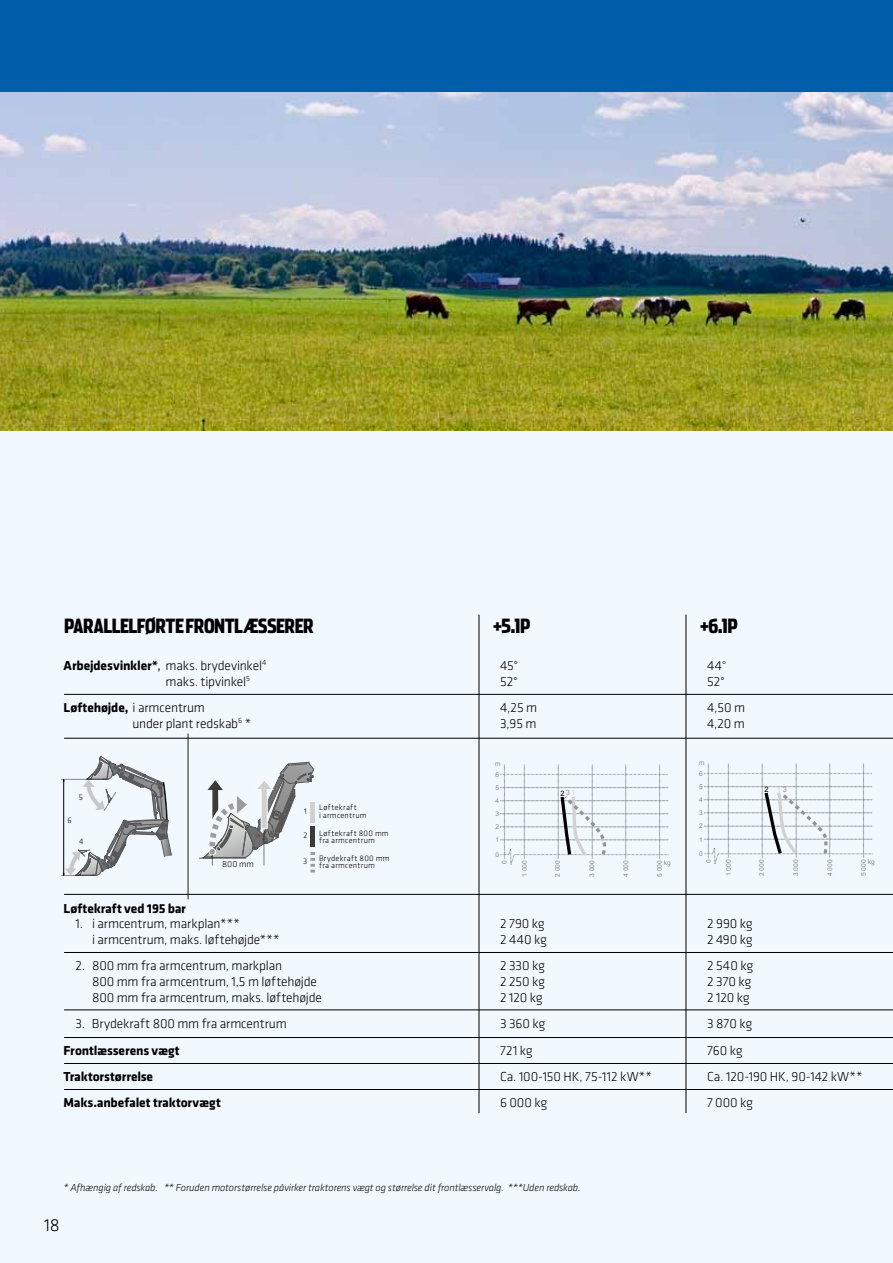
<style>
.page{position:relative;width:893px;height:1263px;background:#fff}
.page>*{position:absolute;margin:0;border:0;box-sizing:border-box;transform-origin:0 0}
.t1{font:900 19.5px "Stainless Comp";letter-spacing:-.025em;color:#000}
.t2{font:300 18px "Klavika";color:#000}
.t3{font:300 13.5px "Klavika";letter-spacing:-.01em;color:#000}
.t4{font:700 13.5px "Klavika";letter-spacing:-.01em;color:#000}
.t5{font:italic 300 10.5px "Klavika";letter-spacing:-.01em;color:#000}
.t6{font:300 9px "Klavika";color:#000}
.t7{font:300 8.25px/7.5px "Klavika";letter-spacing:.035em;color:#000}
.t8{font:7.5px "Arial";color:#000}
.t9{font:6.6px/13.2px "Arial";color:#87888a}
.t10{font:6.45px "Arial";color:#87888a}
.s1{font-weight:400}
.s2{font-weight:300}
.s3{color:#929395}
.s4{color:#d0d1d2}
</style>
<div class="page">
<div style="left:0;top:74px;width:893px;height:1189px;background:#f2f9fe"></div>
<div style="left:0;top:0;width:893px;height:92px;background:#005eaa"></div>
<img style="left:0;top:92px;width:893px;height:338px">
<hr style="left:479px;top:615px;width:1px;height:498px;background:#000">
<hr style="left:686px;top:615px;width:1px;height:498px;background:#000">
<hr style="left:64px;top:738px;width:829px;height:1px;background:#000">
<hr style="left:64px;top:894px;width:829px;height:1px;background:#000">
<hr style="left:64px;top:694px;width:829px;height:1px;background:#000">
<hr style="left:64px;top:952px;width:829px;height:1px;background:#000">
<hr style="left:64px;top:1010px;width:829px;height:1px;background:#000">
<hr style="left:64px;top:1037px;width:829px;height:1px;background:#000">
<hr style="left:64px;top:1063px;width:829px;height:1px;background:#000">
<hr style="left:64px;top:1089px;width:829px;height:1px;background:#000">
<svg style="left:704px;top:763px;width:169px;height:101px"></svg>
<svg style="left:500px;top:764px;width:169px;height:101px"></svg>
<hr style="left:199px;top:858px;width:47px;height:1px;background:#565655">
<svg style="left:202px;top:761px;width:113px;height:111px"></svg>
<svg style="left:61px;top:756px;width:111px;height:120px"></svg>
<hr style="left:188px;top:733px;width:1px;height:166px;background:#fff">
<div style="left:310px;top:826px;width:5px;height:21px;background:#3a3a39"></div>
<div style="left:310px;top:802px;width:5px;height:20px;background:#cfd0d0"></div>
<h1 class="t1" style="left:64px;top:613px;width:251px">PARALLELFØRTE FRONTLÆSSERER</h1>
<h1 class="t1" style="left:493px;top:613px;width:33px">+5.1P</h1>
<h1 class="t1" style="left:700px;top:613px;width:33px">+6.1P</h1>
<p class="t4" style="left:64px;top:656px;width:204px">Arbejdesvinkler*<span class="s1">,</span> <span class="s2">maks. brydevinkel</span><sup>4</sup></p>
<p class="t3" style="left:500px;top:657px;width:20px">45°</p>
<p class="t3" style="left:707px;top:657px;width:21px">44°</p>
<p class="t3" style="left:166px;top:673px;width:86px">maks. tipvinkel<sup>5</sup></p>
<p class="t3" style="left:500px;top:673px;width:19px">52°</p>
<p class="t3" style="left:707px;top:673px;width:19px">52°</p>
<p class="t4" style="left:64px;top:698px;width:143px">Løftehøjde, <span class="s2">i armcentrum</span></p>
<p class="t3" style="left:500px;top:699px;width:39px">4,25 m</p>
<p class="t3" style="left:707px;top:699px;width:39px">4,50 m</p>
<p class="t3" style="left:133px;top:715px;width:120px">under plant redskab<sup>6</sup> *</p>
<p class="t3" style="left:500px;top:715px;width:38px">3,95 m</p>
<p class="t3" style="left:707px;top:715px;width:39px">4,20 m</p>
<p class="t7" style="left:67px;top:817px;width:6px">6</p>
<p class="t7" style="left:79px;top:793px;width:6px">5</p>
<p class="t7" style="left:79px;top:837px;width:6px">4</p>
<p class="t6" style="left:222px;top:858px;width:33px">800 mm</p>
<p class="t7" style="left:304px;top:808px;width:4px">1</p>
<p class="t7" style="left:303px;top:832px;width:6px">2</p>
<p class="t7" style="left:303px;top:858px;width:6px">3</p>
<p class="t7" style="left:319px;top:804px;width:49px">Løftekraft<br>i armcentrum</p>
<p class="t7" style="left:319px;top:829px;width:71px">Løftekraft 800 mm fra armcentrum</p>
<p class="t7" style="left:319px;top:854px;width:72px">Brydekraft 800 mm fra armcentrum</p>
<p class="t9" style="left:495px;top:757px;width:7px">m</p>
<p class="t9" style="left:699px;top:756px;width:7px">m</p>
<p class="t9" style="left:495px;top:768px;width:5px">6</p>
<p class="t9" style="left:495px;top:807px;width:5px">3</p>
<p class="t9" style="left:495px;top:781px;width:5px">5</p>
<p class="t9" style="left:495px;top:820px;width:5px">2<br>1</p>
<p class="t9" style="left:495px;top:848px;width:5px">0</p>
<p class="t9" style="left:495px;top:794px;width:5px">4</p>
<p class="t8" style="left:560px;top:788px;width:17px">2<span class="s3">3</span><span class="s4">1</span></p>
<p class="t9" style="left:699px;top:767px;width:5px">6</p>
<p class="t9" style="left:699px;top:806px;width:5px">3</p>
<p class="t9" style="left:699px;top:780px;width:5px">5</p>
<p class="t9" style="left:699px;top:819px;width:5px">2<br>1</p>
<p class="t9" style="left:699px;top:847px;width:5px">0</p>
<p class="t9" style="left:699px;top:793px;width:5px">4</p>
<p class="t8" style="left:765px;top:784px;width:24px">2 <span class="s4">1</span><span class="s3">3</span></p>
<p class="t9" style="left:664px;top:856px;width:8px">kg</p>
<p class="t10" style="left:500px;top:864px;width:5px;rotate:-90deg">0</p>
<p class="t10" style="left:588px;top:877px;width:18px;rotate:-90deg">3 000</p>
<p class="t10" style="left:622px;top:877px;width:18px;rotate:-90deg">4 000</p>
<p class="t10" style="left:655px;top:877px;width:18px;rotate:-90deg">5 000</p>
<p class="t10" style="left:520px;top:877px;width:18px;rotate:-90deg">1 000</p>
<p class="t10" style="left:553px;top:877px;width:18px;rotate:-90deg">2 000</p>
<p class="t9" style="left:868px;top:855px;width:8px">kg</p>
<p class="t10" style="left:704px;top:863px;width:5px;rotate:-90deg">0</p>
<p class="t10" style="left:792px;top:876px;width:18px;rotate:-90deg">3 000</p>
<p class="t10" style="left:826px;top:876px;width:18px;rotate:-90deg">4 000</p>
<p class="t10" style="left:859px;top:876px;width:18px;rotate:-90deg">5 000</p>
<p class="t10" style="left:724px;top:876px;width:18px;rotate:-90deg">1 000</p>
<p class="t10" style="left:757px;top:876px;width:18px;rotate:-90deg">2 000</p>
<p class="t4" style="left:64px;top:898px;width:124px">Løftekraft ved 195 bar</p>
<p class="t3" style="left:76px;top:916px;width:166px">1. i armcentrum, markplan***</p>
<p class="t3" style="left:500px;top:916px;width:46px">2 790 kg</p>
<p class="t3" style="left:707px;top:916px;width:47px">2 990 kg</p>
<p class="t3" style="left:92px;top:931px;width:189px">i armcentrum, maks. løftehøjde***</p>
<p class="t3" style="left:500px;top:931px;width:49px">2 440 kg</p>
<p class="t3" style="left:707px;top:931px;width:47px">2 490 kg</p>
<p class="t3" style="left:76px;top:958px;width:208px">2. 800 mm fra armcentrum, markplan</p>
<p class="t3" style="left:500px;top:958px;width:46px">2 330 kg</p>
<p class="t3" style="left:707px;top:958px;width:48px">2 540 kg</p>
<p class="t3" style="left:92px;top:973px;width:226px">800 mm fra armcentrum, 1,5 m løftehøjde</p>
<p class="t3" style="left:500px;top:973px;width:47px">2 250 kg</p>
<p class="t3" style="left:707px;top:973px;width:46px">2 370 kg</p>
<p class="t3" style="left:92px;top:989px;width:231px">800 mm fra armcentrum, maks. løftehøjde</p>
<p class="t3" style="left:500px;top:989px;width:44px">2 120 kg</p>
<p class="t3" style="left:707px;top:989px;width:44px">2 120 kg</p>
<p class="t3" style="left:75px;top:1016px;width:213px">3. Brydekraft 800 mm fra armcentrum</p>
<p class="t3" style="left:500px;top:1016px;width:47px">3 360 kg</p>
<p class="t3" style="left:707px;top:1016px;width:47px">3 870 kg</p>
<p class="t4" style="left:64px;top:1040px;width:118px">Frontlæsserens vægt</p>
<p class="t3" style="left:500px;top:1042px;width:34px">721 kg</p>
<p class="t3" style="left:707px;top:1042px;width:37px">760 kg</p>
<p class="t4" style="left:64px;top:1067px;width:91px">Traktorstørrelse</p>
<p class="t3" style="left:500px;top:1068px;width:153px">Ca. 100-150 HK, 75-112 kW**</p>
<p class="t3" style="left:707px;top:1068px;width:157px">Ca. 120-190 HK, 90-142 kW**</p>
<p class="t4" style="left:64px;top:1093px;width:159px">Maks.anbefalet traktorvægt</p>
<p class="t3" style="left:500px;top:1095px;width:49px">6 000 kg</p>
<p class="t3" style="left:707px;top:1095px;width:48px">7 000 kg</p>
<p class="t5" style="left:64px;top:1181px;width:518px">* Afhængig af redskab. ** Foruden motorstørrelse påvirker traktorens vægt og størrelse dit frontlæsservalg. ***Uden redskab.</p>
<h2 class="t2" style="left:44px;top:1214px;width:17px">18</h2>
</div>
